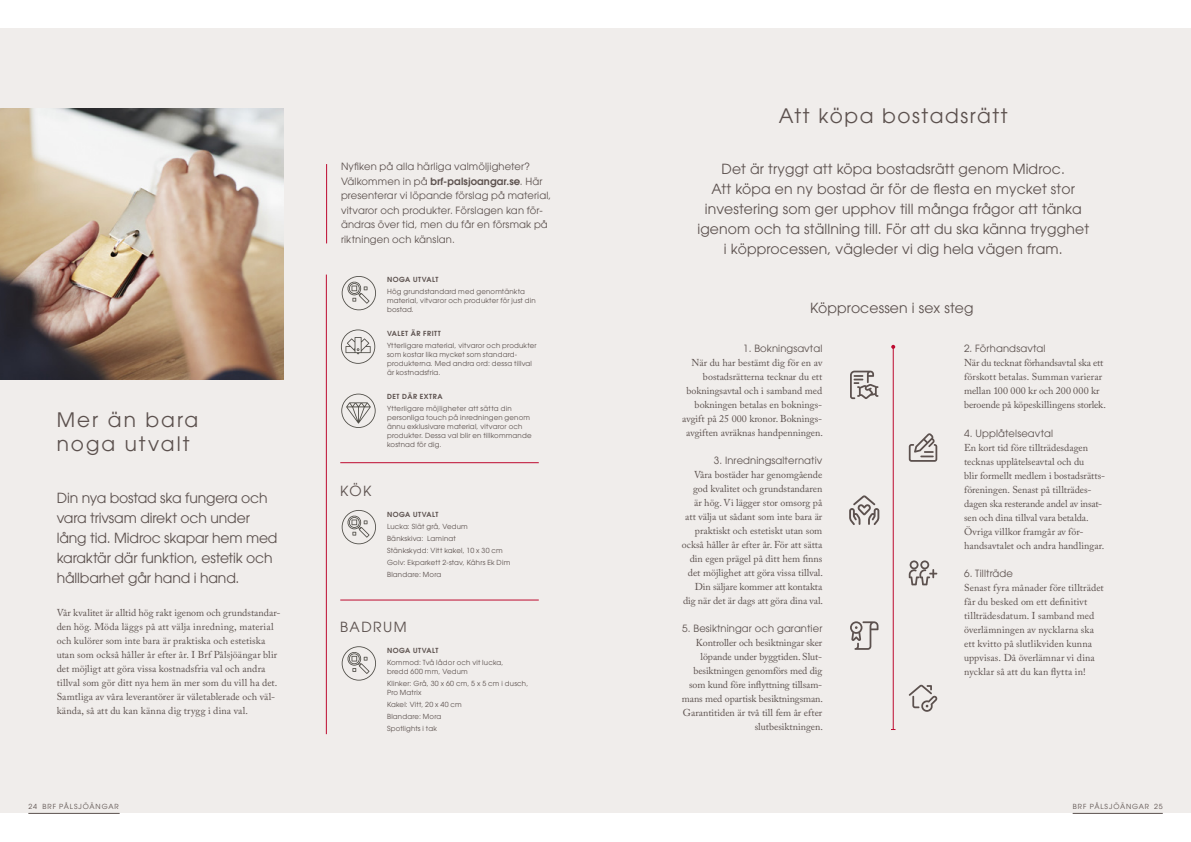
<style>
.page{position:relative;width:1191px;height:842px;background:#fff}
.page>*{position:absolute;margin:0;border:0;box-sizing:border-box;transform-origin:0 0}
.t1{font:20px/24px "ITC Avant Garde Pro";letter-spacing:.1em;color:#5c514e}
.t2{font:20px "ITC Avant Garde Pro";letter-spacing:.08em;color:#5c514e}
.t3{font:14px/20px "ITC Avant Garde Pro";letter-spacing:.01em;color:#5c514e;text-align:center}
.t4{font:14px/20px "ITC Avant Garde Pro";letter-spacing:-.01em;color:#5c514e}
.t5{font:10px/14px "Adobe Caslon Pro";color:#5c514e}
.t6{font:10px/14.5px "ITC Avant Garde Pro";letter-spacing:.01em;color:#5c514e}
.t7{font:7px/9px "ITC Avant Garde Pro";letter-spacing:.03em;color:#5c514e}
.t8{font:600 7px "ITC Avant Garde Pro";letter-spacing:.07em;color:#5c514e}
.t9{font:7px "ITC Avant Garde Pro";letter-spacing:.125em;color:#5c514e}
.s1{font-weight:600}
</style>
<div class="page">
<div style="left:0;top:28px;width:595px;height:785px;background:#f0edeb"></div>
<div style="left:595px;top:28px;width:596px;height:785px;background:#f0edeb"></div>
<svg style="left:850px;top:371px;width:28px;height:28px"></svg>
<svg style="left:908px;top:685px;width:29px;height:27px"></svg>
<svg style="left:908px;top:433px;width:29px;height:29px"></svg>
<svg style="left:849px;top:495px;width:30px;height:30px"></svg>
<svg style="left:908px;top:560px;width:29px;height:25px"></svg>
<svg style="left:850px;top:621px;width:28px;height:29px"></svg>
<hr style="left:892px;top:347px;width:1px;height:382px;background:#bd0a2f">
<svg style="left:891px;top:345px;width:4px;height:4px"></svg>
<img style="left:0;top:108px;width:283px;height:272px">
<hr style="left:326px;top:164px;width:1px;height:79px;background:#bd0a2f">
<svg style="left:342px;top:510px;width:34px;height:34px"></svg>
<svg style="left:342px;top:276px;width:34px;height:34px"></svg>
<svg style="left:341px;top:329px;width:34px;height:35px"></svg>
<svg style="left:342px;top:646px;width:34px;height:35px"></svg>
<hr style="left:326px;top:275px;width:1px;height:459px;background:#bd0a2f">
<hr style="left:340px;top:462px;width:199px;height:1px;background:#bd0a2f">
<hr style="left:340px;top:600px;width:199px;height:1px;background:#bd0a2f">
<svg style="left:341px;top:394px;width:34px;height:34px"></svg>
<hr style="left:28px;top:813px;width:92px;height:1px;background:#5c514e">
<hr style="left:1072px;top:813px;width:90px;height:1px;background:#5c514e">
<h1 class="t1" style="left:57px;top:407px;width:143px">Mer än bara noga utvalt</h1>
<h2 class="t4" style="left:57px;top:488px;width:222px">Din nya bostad ska fungera och vara trivsam direkt och under lång tid. Midroc skapar hem med karaktär där funktion, estetik och hållbarhet går hand i hand.</h2>
<p class="t5" style="left:57px;top:606px;width:225px">Vår kvalitet är alltid hög rakt igenom och grundstandar&shy;den hög. Möda läggs på att välja inredning, material och kulörer som inte bara är praktiska och estetiska utan som också håller år efter år. I Brf Pålsjöängar blir det möjligt att göra vissa kostnadsfria val och andra tillval som gör ditt nya hem än mer som du vill ha det.<br>Samtliga av våra leverantörer är väletablerade och väl&shy;kända, så att du kan känna dig trygg i dina val.</p>
<p class="t6" style="left:341px;top:159px;width:212px">Nyfiken på alla härliga valmöljigheter?<br>Välkommen in på <span class="s1">brf-palsjoangar.se</span>. Här presenterar vi löpande förslag på material, vitvaror och produkter. Förslagen kan för&shy;ändras över tid, men du får en försmak på riktningen och känslan.</p>
<h2 class="t3" style="left:340px;top:480px;width:33px">KÖK</h2>
<p class="t8" style="left:387px;top:275px;width:53px">NOGA UTVALT</p>
<p class="t7" style="left:387px;top:287px;width:150px">Hög grundstandard med genomtänkta material, vitvaror och produkter för just din bostad.</p>
<p class="t8" style="left:387px;top:329px;width:55px">VALET ÄR FRITT</p>
<p class="t7" style="left:387px;top:341px;width:151px">Ytterligare material, vitvaror och produkter som kostar lika mycket som standard&shy;produkterna. Med andra ord: dessa tillval är kostnadsfria.</p>
<p class="t8" style="left:387px;top:392px;width:57px">DET DÄR EXTRA</p>
<p class="t7" style="left:387px;top:404px;width:146px">Ytterligare möjligheter att sätta din personliga touch på inredningen genom ännu exklusivare material, vitvaror och produkter. Dessa val blir en tillkommande kostnad för dig.</p>
<p class="t8" style="left:387px;top:509px;width:53px">NOGA UTVALT</p>
<p class="t7" style="left:387px;top:520px;width:125px;line-height:12px">Lucka: Slät grå, Vedum<br>Bänkskiva: Laminat<br>Stänkskydd: Vitt kakel, 10 x 30 cm<br>Golv: Ekparkett 2-stav, Kährs Ek Dim<br>Blandare: Mora</p>
<h2 class="t3" style="left:340px;top:616px;width:68px">BADRUM</h2>
<p class="t8" style="left:387px;top:646px;width:53px">NOGA UTVALT</p>
<p class="t7" style="left:387px;top:658px;width:118px">Kommod: Två lådor och vit lucka, bredd 600 mm, Vedum</p>
<p class="t7" style="left:387px;top:679px;width:143px">Klinker: Grå, 30 x 60 cm, 5 x 5 cm i dusch,<br>Pro Matrix</p>
<p class="t7" style="left:387px;top:698px;width:76px;line-height:12px">Kakel: Vitt, 20 x 40 cm<br>Blandare: Mora<br>Spotlights i tak</p>
<h1 class="t2" style="left:779px;top:103px;width:230px">Att köpa bostadsrätt</h1>
<p class="t3" style="left:697px;top:158px;width:393px">Det är tryggt att köpa bostadsrätt genom Midroc.<br>Att köpa en ny bostad är för de flesta en mycket stor investering som ger upphov till många frågor att tänka igenom och ta ställning till. För att du ska känna trygghet i köpprocessen, vägleder vi dig hela vägen fram.</p>
<h2 class="t3" style="left:810px;top:298px;width:165px">Köpprocessen i sex steg</h2>
<p class="t6" style="left:743px;top:341px;width:81px">1. Bokningsavtal</p>
<p class="t5" style="left:682px;top:356px;width:142px;text-align:right">När du har bestämt dig för en av bostadsrätterna tecknar du ett bokningsavtal och i samband med bokningen betalas en boknings&shy;avgift på 25 000 kronor. Boknings&shy;avgiften avräknas handpenningen.</p>
<p class="t6" style="left:713px;top:453px;width:110px">3. Inredningsalternativ</p>
<p class="t5" style="left:682px;top:468px;width:143px;text-align:right">Våra bostäder har genomgående god kvalitet och grundstandaren<br>är hög. Vi lägger stor omsorg på att välja ut sådant som inte bara är praktiskt och estetiskt utan som också håller år efter år. För att sätta din egen prägel på ditt hem finns det möjlighet att göra vissa tillval.<br>Din säljare kommer att kontakta dig när det är dags att göra dina val.</p>
<p class="t6" style="left:682px;top:621px;width:142px">5. Besiktningar och garantier</p>
<p class="t5" style="left:682px;top:636px;width:143px;text-align:right">Kontroller och besiktningar sker löpande under byggtiden. Slut&shy;besiktningen genomförs med dig som kund före inflyttning tillsam&shy;mans med opartisk besiktningsman.<br>Garantitiden är två till fem år efter slutbesiktningen.</p>
<p class="t6" style="left:964px;top:341px;width:83px">2. Förhandsavtal</p>
<p class="t5" style="left:964px;top:356px;width:143px">När du tecknat förhandsavtal ska ett förskott betalas. Summan varierar mellan 100 000 kr och 200 000 kr beroende på köpeskillingens storlek.</p>
<p class="t6" style="left:964px;top:425px;width:91px">4. Upplåtelseavtal</p>
<p class="t5" style="left:964px;top:440px;width:142px">En kort tid före tillträdesdagen tecknas upplåtelseavtal och du<br>blir formellt medlem i bostadsrätts&shy;föreningen. Senast på tillträdes&shy;dagen ska resterande andel av insat&shy;sen och dina tillval vara betalda.<br>Övriga villkor framgår av för&shy;handsavtalet och andra handlingar.</p>
<p class="t6" style="left:964px;top:565px;width:50px">6. Tillträde</p>
<p class="t5" style="left:964px;top:580px;width:141px">Senast fyra månader före tillträdet får du besked om ett definitivt tillträdesdatum. I samband med överlämningen av nycklarna ska ett kvitto på slutlikviden kunna uppvisas. Då överlämnar vi dina nycklar så att du kan flytta in!</p>
<p class="t9" style="left:28px;top:802px;width:92px">24 BRF PÅLSJÖÄNGAR</p>
<p class="t9" style="left:1072px;top:802px;width:91px">BRF PÅLSJÖÄNGAR 25</p>
</div>
